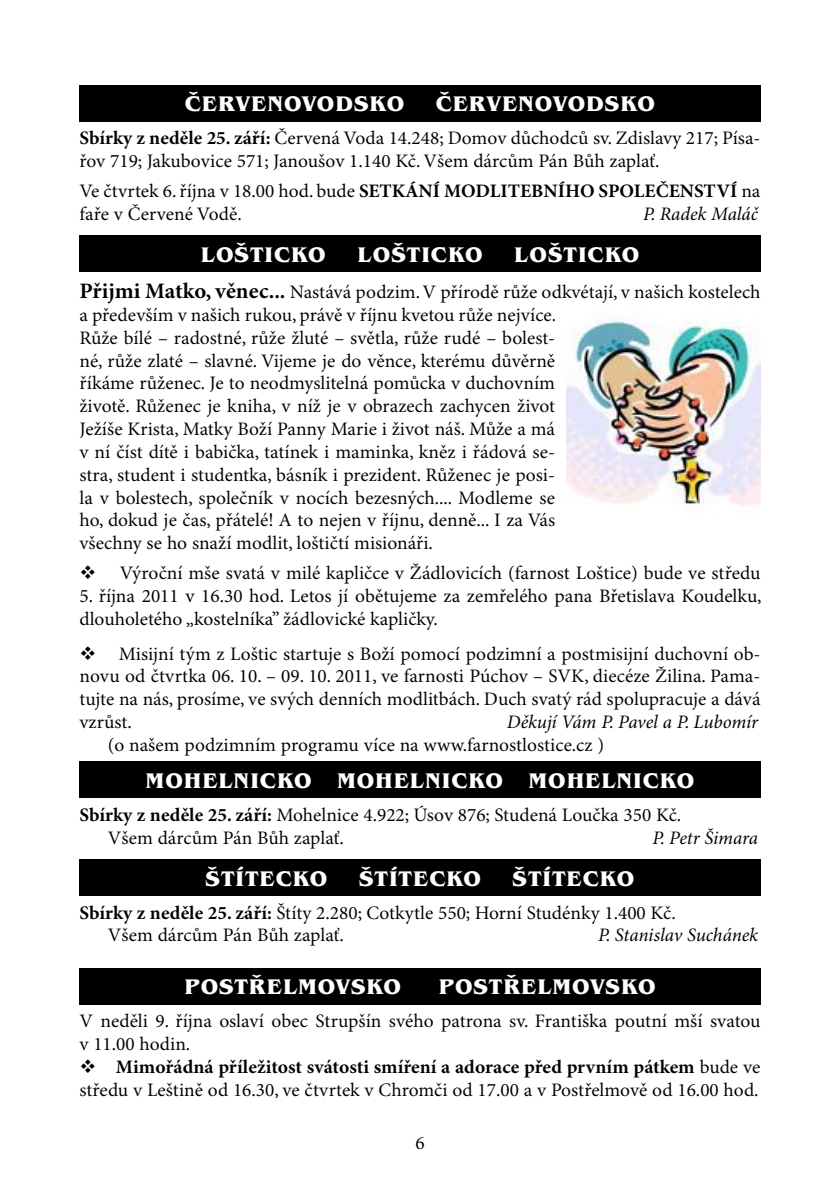
<style>
.page{position:relative;width:840px;height:1191px;background:#fff}
.page>*{position:absolute;margin:0;border:0;box-sizing:border-box;transform-origin:0 0}
.t1{font:700 21.8px "Benguiat Itc TOT";letter-spacing:.045em;color:#fff}
.t2{font:19px/22.8px "Minion Pro";color:#000}
.t3{font:italic 19px "Minion Pro";letter-spacing:-.015em;color:#000}
.t4{font:700 19px "Minion Pro";color:#000}
.s1{font-weight:700}
.s2{font-weight:400}
.s3{font-weight:700;font-size:22px}
</style>
<div class="page">
<div style="left:79px;top:85px;width:681px;height:36px;background:#000"></div>
<div style="left:79px;top:235px;width:681px;height:37px;background:#000"></div>
<div style="left:79px;top:762px;width:681px;height:36px;background:#000"></div>
<div style="left:79px;top:859px;width:681px;height:36px;background:#000"></div>
<div style="left:79px;top:968px;width:681px;height:36px;background:#000"></div>
<img style="left:566px;top:320px;width:194px;height:186px">
<p class="t1" style="left:185px;top:91px;width:221px">ČERVENOVODSKO</p>
<p class="t1" style="left:435px;top:91px;width:221px">ČERVENOVODSKO</p>
<p class="t2" style="left:79px;top:127px;width:682px"><span class="s1">Sbírky z neděle 25. září:</span> Červená Voda 14.248; Domov důchodců sv. Zdislavy 217; Písa&shy;řov 719; Jakubovice 571; Janoušov 1.140 Kč. Všem dárcům Pán Bůh zaplať.</p>
<p class="t2" style="left:79px;top:180px;width:378px">Ve čtvrtek 6. října v 18.00 hod. bude <span class="s1">SETKÁNÍ MODLI</span></p>
<p class="t4" style="left:507px;top:179px;width:25px">TEBNÍ</p>
<p class="t4" style="left:564px;top:179px;width:68px">HO SPOLE</p>
<p class="t4" style="left:655px;top:179px;width:106px">ČENSTVÍ <span class="s2">na</span></p>
<p class="t2" style="left:79px;top:203px;width:164px">faře v Červené Vodě.</p>
<p class="t3" style="left:642px;top:202px;width:117px">P. Radek Maláč</p>
<p class="t1" style="left:200px;top:242px;width:127px">LOŠTICKO</p>
<p class="t1" style="left:357px;top:242px;width:127px">LOŠTICKO</p>
<p class="t1" style="left:514px;top:242px;width:127px">LOŠTICKO</p>
<p class="t2" style="left:79px;top:281px;width:682px"><span class="s3">Přijmi Matko, věnec...</span> Nastává podzim. V přírodě růže odkvétají, v našich kostelech a především v našich rukou, právě v říjnu kvetou růže nejvíce.<br>Růže bílé – radostné, růže žluté – světla, růže rudé – bolest-<br>né, růže zlaté – slavné. Vijeme je do věnce, kterému důvěrně<br>říkáme růženec. Je to neodmyslitelná pomůcka v duchovním<br>životě. Růženec je kniha, v níž je v obrazech zachycen život<br>Ježíše Krista, Matky Boží Panny Marie i život náš. Může a má<br>v ní číst dítě i babička, tatínek i maminka, kněz i řádová se-<br>stra, student i studentka, básník i prezident. Růženec je posi-<br>la v bolestech, společník v nocích bezesných.... Modleme se<br>ho, dokud je čas, přátelé! A to nejen v říjnu, denně... I za Vás<br>všechny se ho snaží modlit, loštičtí misionáři.</p>
<p class="t2" style="left:79px;top:562px;width:682px">❖ Výroční mše svatá v milé kapličce v Žádlovicích (farnost Loštice) bude ve středu</p>
<p class="t2" style="left:79px;top:585px;width:683px">5. října 2011 v 16.30 hod. Letos jí obětujeme za zemřelého pana Břetislava Koudelku, dlouholetého „kostelníka” žádlovické kapličky.</p>
<p class="t2" style="left:79px;top:642px;width:682px;text-align:justify">❖ Misijní tým z Loštic startuje s Boží pomocí podzimní a postmisijní duchovní ob&shy;novu od čtvrtka 06. 10. – 09. 10. 2011, ve farnosti Púchov – SVK, diecéze Žilina. Pama&shy;tujte na nás, prosíme, ve svých denních modlitbách. Duch svatý rád spolupracuje a dává vzrůst.</p>
<p class="t3" style="left:506px;top:710px;width:253px">Děkují Vám P. Pavel a P. Lubomír</p>
<p class="t2" style="left:108px;top:734px;width:497px">(o našem podzimním programu více na www.farnostlostice.cz )</p>
<p class="t1" style="left:145px;top:768px;width:550px">MOHELNICKO MOHELNICKO MOHELNICKO</p>
<p class="t2" style="left:108px;top:804px;width:574px;text-indent:-28px"><span class="s1">Sbírky z neděle 25. září:</span> Mohelnice 4.922; Úsov 876; Studená Loučka 350 Kč.<br>Všem dárcům Pán Bůh zaplať.</p>
<p class="t3" style="left:652px;top:826px;width:107px">P. Petr Šimara</p>
<p class="t1" style="left:205px;top:866px;width:123px">ŠTÍTECKO</p>
<p class="t1" style="left:359px;top:866px;width:123px">ŠTÍTECKO</p>
<p class="t1" style="left:512px;top:866px;width:123px">ŠTÍTECKO</p>
<p class="t2" style="left:108px;top:901px;width:569px;text-indent:-28px"><span class="s1">Sbírky z neděle 25. září:</span> Štíty 2.280; Cotkytle 550; Horní Studénky 1.400 Kč.<br>Všem dárcům Pán Bůh zaplať.</p>
<p class="t3" style="left:597px;top:924px;width:161px">P. Stanislav Suchánek</p>
<p class="t1" style="left:184px;top:974px;width:218px">POSTŘELMOVSKO</p>
<p class="t1" style="left:438px;top:974px;width:218px">POSTŘELMOVSKO</p>
<p class="t2" style="left:79px;top:1010px;width:682px">V neděli 9. října oslaví obec Strupšín svého patrona sv. Františka poutní mší svatou v 11.00 hodin.</p>
<p class="t2" style="left:79px;top:1055px;width:682px">❖ <span class="s1">Mimořádná příležitost svátosti smíření a adorace před prvním pátkem</span> bude ve středu v Leštině od 16.30, ve čtvrtek v Chromči od 17.00 a v Postřelmově od 16.00 hod.</p>
<p class="t2" style="left:415px;top:1132px;width:11px">6</p>
</div>
